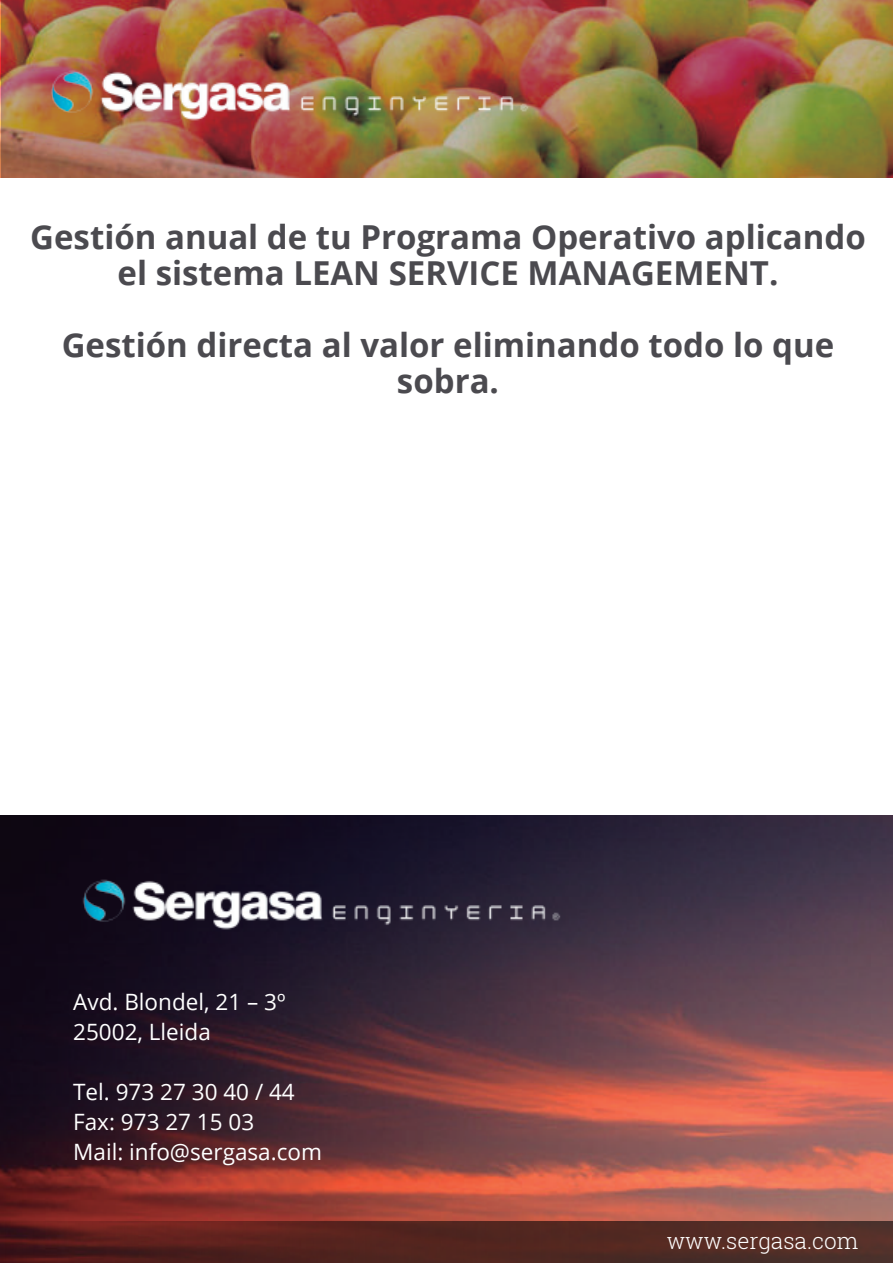
<style>
.page{position:relative;width:893px;height:1263px;background:#fff}
.page>*{position:absolute;margin:0;border:0;box-sizing:border-box;transform-origin:0 0}
.t1{font:700 33px/36px "Open Sans";color:#4b4a4f;text-align:center}
.t2{font:22.5px/30px "Open Sans";color:#fff}
.t3{font:300 22.5px "Roboto Slab";color:#fff}
</style>
<div class="page">
<img style="left:0;top:816px;width:893px;height:447px">
<svg style="left:1px;top:1221px;width:892px;height:41px;background:#532520"></svg>
<img style="left:1px;top:0;width:892px;height:178px">
<img style="left:30px;top:43px;width:519px;height:106px">
<img style="left:63px;top:851px;width:518px;height:106px">
<p class="t1" style="left:30px;top:218px;width:837px">Gestión anual de tu Programa Operativo aplicando el sistema LEAN SERVICE MANAGEMENT.</p>
<p class="t1" style="left:62px;top:326px;width:774px">Gestión directa al valor eliminando todo lo que sobra.</p>
<p class="t2" style="left:73px;top:986px;width:214px">Avd. Blondel, 21 – 3º<br>25002, Lleida</p>
<p class="t2" style="left:73px;top:1076px;width:250px">Tel. 973 27 30 40 / 44<br>Fax: 973 27 15 03<br>Mail: info@sergasa.com</p>
<p class="t3" style="left:667px;top:1226px;width:193px">www.sergasa.com</p>
</div>
